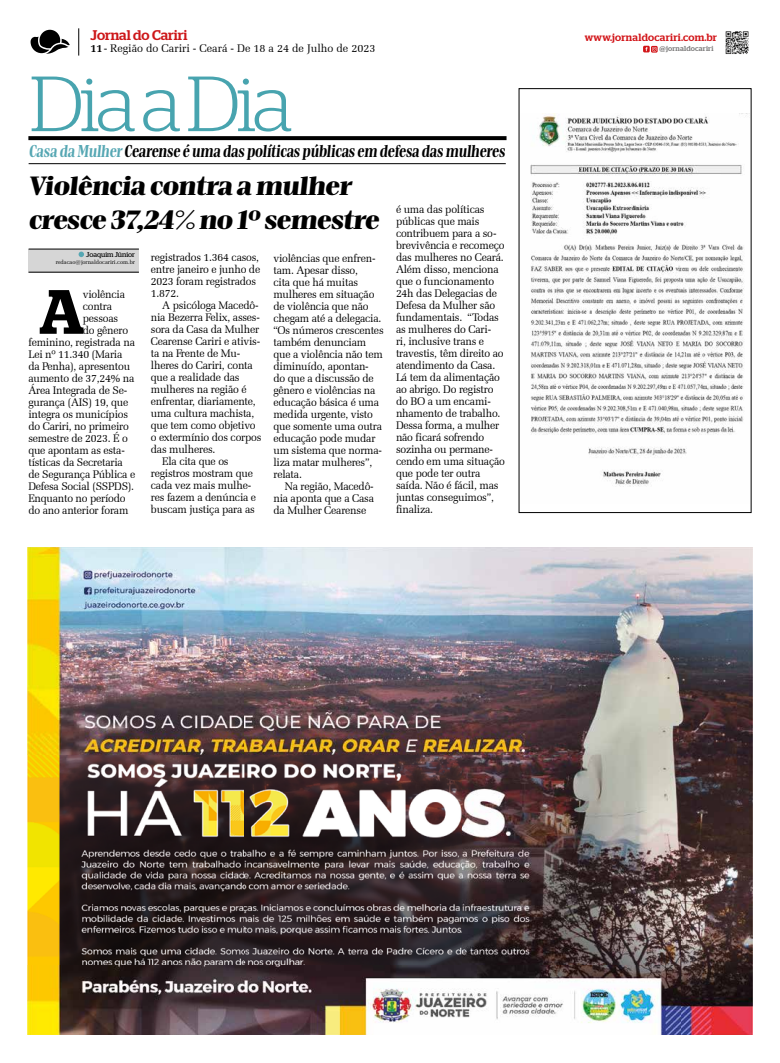
<style>
.page{position:relative;width:780px;height:1063px;background:#fff}
.page>*{position:absolute;margin:0;border:0;box-sizing:border-box;transform-origin:0 0}
.t1{font:300 78px "Stag";letter-spacing:-.05em;color:#48a4af}
.t2{font:600 62.4px "Stag";color:#000}
.t3{font:900 24.6px/34px "Bridge Head";color:#000;scale:1.2 1}
.t4{font:800 16px "Bridge Head";color:#000;scale:.9 1}
.t5{font:500 14px "Stag";color:#cd1719}
.t6{font:11px/12px "Zapf Elliptical 711 BT";letter-spacing:-.02em;color:#000}
.t7{font:11px "Zapf Elliptical 711 BT";color:#000}
.t8{font:500 10.4px "Stag";letter-spacing:.025em;color:#d21418}
.t9{font:500 7.2px "Stag";letter-spacing:.025em;color:#7c7b7b}
.t10{font:7px "Stag";color:#000}
.t11{font:5.7px "Zapf Elliptical 711 BT";color:#000}
.s1{font-weight:700}
.s2{color:#56a7b3}
</style>
<div class="page">
<svg style="left:31px;top:30px;width:39px;height:24px"></svg>
<svg style="left:79px;top:28px;width:1px;height:28px"></svg>
<img style="left:725px;top:31px;width:24px;height:23px">
<svg style="left:651px;top:46px;width:6px;height:7px"></svg>
<svg style="left:643px;top:46px;width:13px;height:6px"></svg>
<svg style="left:28px;top:136px;width:478px;height:4px;background:#080808"></svg>
<hr style="left:29px;top:164px;width:476px;height:1px;background:#000">
<div style="left:28px;top:249px;width:111px;height:23px;background:#d6d6d6"></div>
<hr style="left:29px;top:272px;width:110px;height:1px;background:#000">
<hr style="left:29px;top:249px;width:110px;height:1px;background:#000">
<svg style="left:79px;top:252px;width:5px;height:5px"></svg>
<img style="left:530px;top:113px;width:218px;height:374px">
<div style="left:518px;top:88px;width:233px;height:425px;border:1px solid #000"></div>
<img style="left:28px;top:547px;width:724px;height:488px">
<p class="t5" style="left:91px;top:27px;width:98px">Jornal do Cariri</p>
<p class="t7" style="left:91px;top:42px;width:286px"><span class="s1">11</span>- Região do Cariri - Ceará - De 18 a 24 de Julho de 2023</p>
<h1 class="t1" style="left:30px;top:60px;width:264px">Dia a Dia</h1>
<h3 class="t4" style="left:29px;top:141px;width:533px"><span class="s2">Casa da Mulher</span> Cearense é uma das políticas públicas em defesa das mulheres</h3>
<h3 class="t3" style="left:28px;top:169px;width:296px">Violência contra a mulher cresce 37,24% no 1º semestre</h3>
<p class="t10" style="left:86px;top:251px;width:50px">Joaquim Júnior</p>
<p class="t11" style="left:56px;top:259px;width:81px">redacao@jornaldocariri.com.br</p>
<h2 class="t2" style="left:39px;top:275px;width:46px">A</h2>
<p class="t6" style="left:83px;top:288px;width:44px">violência</p>
<p class="t6" style="left:396px;top:203px;width:110px">é uma das políticas públicas que mais contribuem para a so&shy;brevivência e recomeço das mulheres no Ceará.<br>Além disso, menciona que o funcionamento<br>24h das Delegacias de<br>Defesa da Mulher são fundamentais. “Todas as mulheres do Cari-<br>ri, inclusive trans e travestis, têm direito ao atendimento da Casa.<br>Lá tem da alimentação ao abrigo. Do registro do BO a um encami&shy;nhamento de trabalho.<br>Dessa forma, a mulher não ficará sofrendo sozinha ou permane&shy;cendo em uma situação que pode ter outra saída. Não é fácil, mas juntas conseguimos”, finaliza.</p>
<p class="t6" style="left:151px;top:252px;width:111px">registrados 1.364 casos, entre janeiro e junho de<br>2023 foram registrados<br>1.872.</p>
<p class="t6" style="left:162px;top:300px;width:98px">A psicóloga Macedô-</p>
<p class="t6" style="left:151px;top:312px;width:110px">nia Bezerra Felix, asses-</p>
<p class="t6" style="left:151px;top:324px;width:110px">sora da Casa da Mulher</p>
<p class="t6" style="left:151px;top:336px;width:111px">Cearense Cariri e ativis-</p>
<p class="t6" style="left:151px;top:348px;width:91px">ta na Frente de Mu-</p>
<p class="t6" style="left:151px;top:360px;width:103px">lheres do Cariri, conta</p>
<p class="t6" style="left:151px;top:372px;width:90px">que a realidade das</p>
<p class="t6" style="left:151px;top:384px;width:97px">mulheres na região é</p>
<p class="t6" style="left:151px;top:396px;width:106px">enfrentar, diariamente,</p>
<p class="t6" style="left:151px;top:408px;width:105px">uma cultura machista,</p>
<p class="t6" style="left:151px;top:420px;width:106px">que tem como objetivo</p>
<p class="t6" style="left:151px;top:432px;width:112px">o extermínio dos corpos</p>
<p class="t6" style="left:151px;top:444px;width:66px">das mulheres.</p>
<p class="t6" style="left:162px;top:456px;width:68px">Ela cita que os</p>
<p class="t6" style="left:151px;top:468px;width:104px">registros mostram que</p>
<p class="t6" style="left:151px;top:480px;width:102px">cada vez mais mulhe-</p>
<p class="t6" style="left:151px;top:492px;width:107px">res fazem a denúncia e</p>
<p class="t6" style="left:151px;top:504px;width:105px">buscam justiça para as</p>
<p class="t6" style="left:273px;top:252px;width:112px">violências que enfren&shy;tam. Apesar disso,<br>cita que há muitas mulheres em situação de violência que não chegam até a delegacia. “Os números crescentes também denunciam que a violência não tem diminuído, apontan-<br>do que a discussão de gênero e violências na educação básica é uma medida urgente, visto que somente uma outra educação pode mudar um sistema que norma&shy;liza matar mulheres”, relata.</p>
<p class="t6" style="left:273px;top:480px;width:102px;text-align:justify;text-indent:11px">Na região, Macedô&shy;nia aponta que a Casa da Mulher Cearense</p>
<p class="t6" style="left:83px;top:300px;width:31px">contra</p>
<p class="t6" style="left:83px;top:312px;width:37px">pessoas</p>
<p class="t6" style="left:83px;top:324px;width:47px">do gênero</p>
<p class="t6" style="left:28px;top:336px;width:108px">feminino, registrada na</p>
<p class="t6" style="left:28px;top:348px;width:95px">Lei nº 11.340 (Maria</p>
<p class="t6" style="left:28px;top:360px;width:103px">da Penha), apresentou</p>
<p class="t6" style="left:28px;top:372px;width:107px">aumento de 37,24% na</p>
<p class="t6" style="left:28px;top:384px;width:100px">Área Integrada de Se-</p>
<p class="t6" style="left:28px;top:396px;width:101px">gurança (AIS) 19, que</p>
<p class="t6" style="left:28px;top:408px;width:101px">integra os municípios</p>
<p class="t6" style="left:28px;top:420px;width:102px">do Cariri, no primeiro</p>
<p class="t6" style="left:28px;top:432px;width:101px">semestre de 2023. É o</p>
<p class="t6" style="left:28px;top:444px;width:98px">que apontam as esta-</p>
<p class="t6" style="left:28px;top:456px;width:96px">tísticas da Secretaria</p>
<p class="t6" style="left:28px;top:468px;width:108px">de Segurança Pública e</p>
<p class="t6" style="left:28px;top:480px;width:107px">Defesa Social (SSPDS).</p>
<p class="t6" style="left:28px;top:492px;width:99px">Enquanto no período</p>
<p class="t6" style="left:28px;top:504px;width:101px">do ano anterior foram</p>
<p class="t8" style="left:584px;top:31px;width:134px">www.jornaldocariri.com.br</p>
<p class="t9" style="left:659px;top:45px;width:55px">@jornaldocariri</p>
</div>
